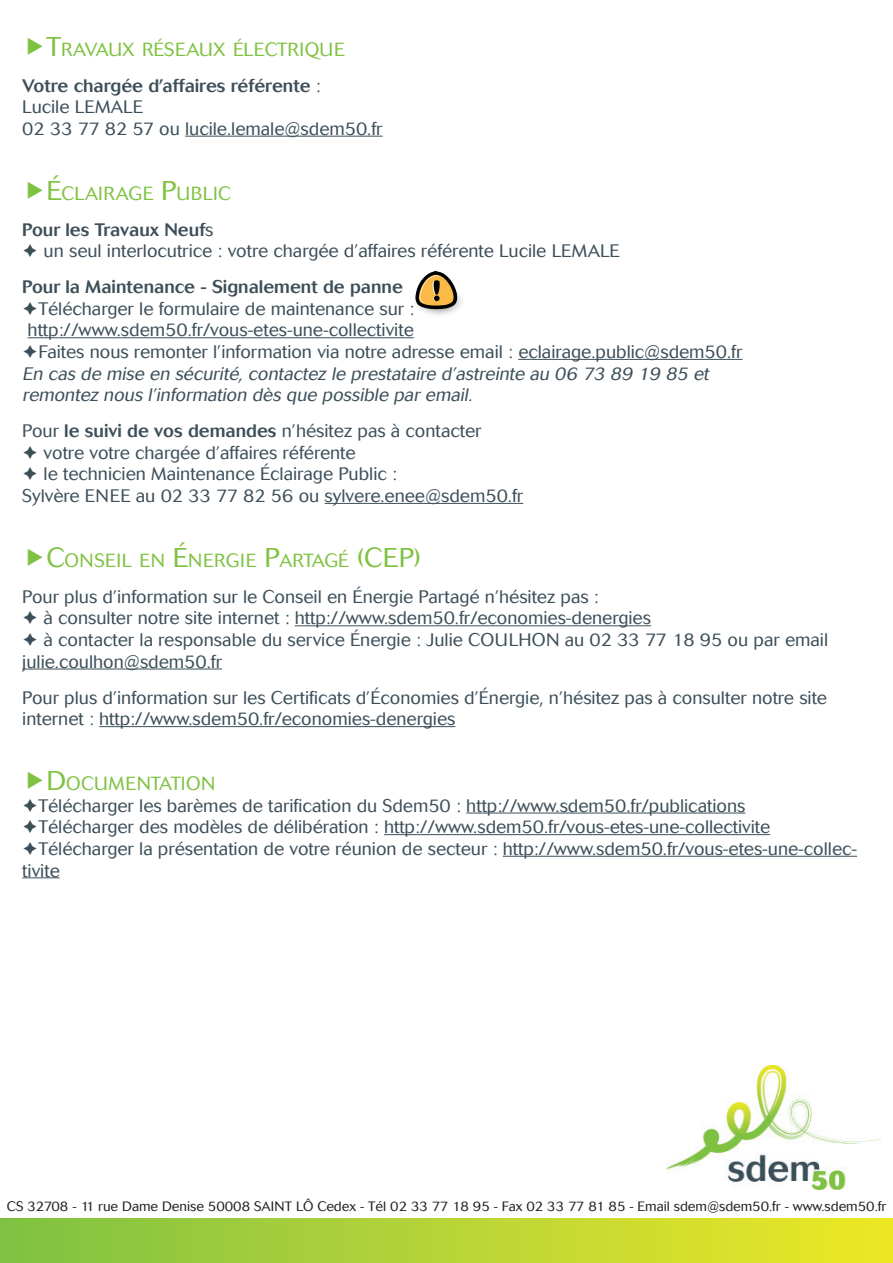
<style>
.page{position:relative;width:893px;height:1263px;background:#fff}
.page>*{position:absolute;margin:0;border:0;box-sizing:border-box;transform-origin:0 0}
.t1{font:300 18.9px "Cosmos";letter-spacing:.02em;color:#7fc241}
.t2{font:300 18px/21.6px "Cosmos";color:#3d4f59}
.t3{font:italic 300 18px/21.6px "Cosmos";color:#3d4f59}
.t4{font:500 18px "Cosmos";color:#3d4f59}
.t5{font:300 13.5px "Cosmos";color:#231f20}
.s1{font-size:27px}
.s2{font-weight:500}
.s3{font-weight:300}
.s4{font-style:normal}
</style>
<div class="page">
<div style="left:0;top:1218px;width:893px;height:45px;background:linear-gradient(to right,#7fc144,#efe826)"></div>
<img style="left:667px;top:1065px;width:213px;height:125px">
<hr style="left:185px;top:136px;width:198px;height:1px;background:#3d4f59">
<hr style="left:28px;top:337px;width:386px;height:1px;background:#3d4f59">
<hr style="left:518px;top:359px;width:224px;height:1px;background:#3d4f59">
<hr style="left:325px;top:503px;width:198px;height:1px;background:#3d4f59">
<hr style="left:295px;top:625px;width:356px;height:1px;background:#3d4f59">
<hr style="left:22px;top:668px;width:200px;height:1px;background:#3d4f59">
<hr style="left:99px;top:726px;width:356px;height:1px;background:#3d4f59">
<hr style="left:466px;top:812px;width:279px;height:1px;background:#3d4f59">
<hr style="left:384px;top:834px;width:386px;height:1px;background:#3d4f59">
<hr style="left:503px;top:856px;width:354px;height:1px;background:#3d4f59">
<hr style="left:22px;top:877px;width:38px;height:1px;background:#3d4f59">
<img style="left:415px;top:271px;width:47px;height:44px">
<p class="t1" style="left:46px;top:38px;width:300px"><span class="s1">T</span>RAVAUX RÉSEAUX ÉLECTRIQUE</p>
<p class="t2" style="left:22px;top:75px;width:362px"><span class="s2">Votre chargée d’affaires référente</span> :<br>Lucile LEMALE<br>02 33 77 82 57 ou lucile.lemale@sdem50.fr</p>
<p class="t1" style="left:46px;top:182px;width:186px"><span class="s1">É</span>CLAIRAGE <span class="s1">P</span>UBLIC</p>
<p class="t4" style="left:22px;top:219px;width:193px">Pour les Travaux Neuf<span class="s3">s</span></p>
<p class="t2" style="left:22px;top:233px;width:599px;line-height:36px">➔ un seul interlocutrice : votre chargée d’affaires référente Lucile LEMALE<br><span class="s2">Pour la Maintenance - Signalement de panne</span></p>
<p class="t2" style="left:22px;top:298px;width:394px">➔Télécharger le formulaire de maintenance sur : http://www.sdem50.fr/vous-etes-une-collectivite</p>
<p class="t3" style="left:22px;top:341px;width:722px">➔<span class="s4">Faites nous remonter l’information via notre adresse email : eclairage.public@sdem50.fr<br></span>En cas de mise en sécurité, contactez le prestataire d’astreinte au 06 73 89 19 85 et remontez nous l’information dès que possible par email.</p>
<p class="t2" style="left:22px;top:420px;width:461px">Pour <span class="s2">le suivi de vos demandes</span> n’hésitez pas à contacter</p>
<p class="t2" style="left:22px;top:442px;width:335px">➔ votre votre chargée d’affaires référente</p>
<p class="t2" style="left:22px;top:464px;width:502px">➔ le technicien Maintenance Éclairage Public :<br>Sylvère ENEE au 02 33 77 82 56 ou sylvere.enee@sdem50.fr</p>
<p class="t1" style="left:46px;top:549px;width:376px"><span class="s1">C</span>ONSEIL EN <span class="s1">É</span>NERGIE <span class="s1">P</span>ARTAGÉ <span class="s1">(CEP)</span></p>
<p class="t2" style="left:22px;top:586px;width:578px">Pour plus d’information sur le Conseil en Énergie Partagé n’hésitez pas :</p>
<p class="t2" style="left:22px;top:608px;width:630px">➔ à consulter notre site internet : http://www.sdem50.fr/economies-denergies</p>
<p class="t2" style="left:22px;top:629px;width:807px">➔ à contacter la responsable du service Énergie : Julie COULHON au 02 33 77 18 95 ou par email julie.coulhon@sdem50.fr</p>
<p class="t2" style="left:22px;top:687px;width:806px">Pour plus d’information sur les Certificats d’Économies d’Énergie, n’hésitez pas à consulter notre site internet : http://www.sdem50.fr/economies-denergies</p>
<p class="t1" style="left:46px;top:773px;width:170px"><span class="s1">D</span>OCUMENTATION</p>
<p class="t2" style="left:22px;top:795px;width:725px">➔Télécharger les barèmes de tarification du Sdem50 : http://www.sdem50.fr/publications</p>
<p class="t2" style="left:22px;top:816px;width:749px">➔Télécharger des modèles de délibération : http://www.sdem50.fr/vous-etes-une-collectivite</p>
<p class="t2" style="left:22px;top:838px;width:836px">➔Télécharger la présentation de votre réunion de secteur : http://www.sdem50.fr/vous-etes-une-collec&shy;tivite</p>
<p class="t5" style="left:7px;top:1198px;width:881px">CS 32708 - 11 rue Dame Denise 50008 SAINT LÔ Cedex - Tél 02 33 77 18 95 - Fax 02 33 77 81 85 - Email sdem@sdem50.fr - www.sdem50.fr</p>
</div>
